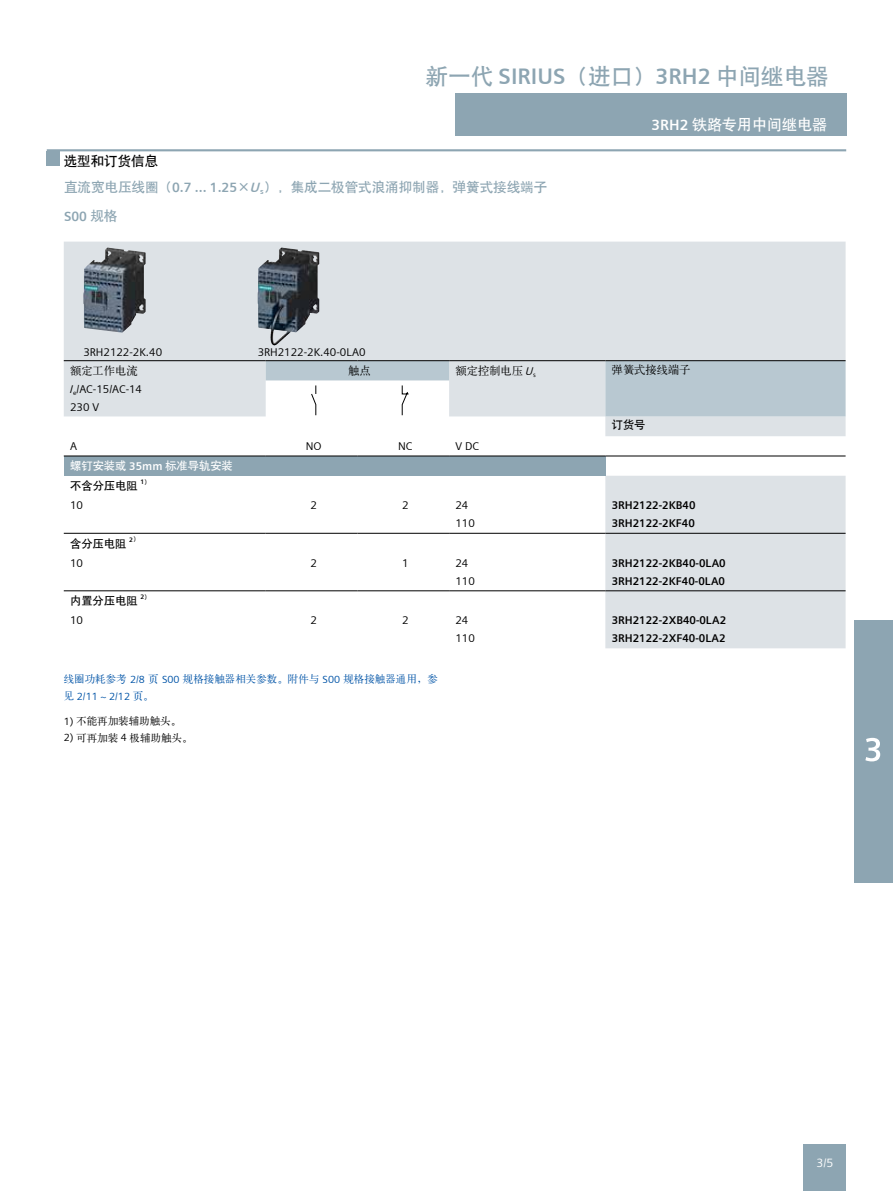
<style>
.page{position:relative;width:893px;height:1191px;background:#fff}
.page>*{position:absolute;margin:0;border:0;box-sizing:border-box;transform-origin:0 0}
.t1{font:22.5px "H Yb 1 gj";color:#8da5b2}
.t2{font:15px "H Yb 1 gj";color:#fff}
.t3{font:13.5px/26.1px "H Yb 1 gj";color:#8da5b2}
.t4{font:700 13.5px "Siemens Sans";color:#8da5b2}
.t5{font:12px "Siemens Sans";color:#fff}
.t6{font:700 11.25px/18px "Siemens Sans";color:#000}
.t7{font:11.25px/18px "Siemens Sans";color:#000}
.t8{font:11.25px "H Ya 1 gj";color:#000}
.t9{font:11.25px/19.8px "H Yb 1 gj";color:#fff}
.t10{font:11.25px "H Yb 1 gj";color:#000}
.t11{font:10.5px "H Ya 1 gj";color:#0054a7}
.t12{font:10.5px "H Ya 1 gj";color:#000}
.t13{font:10.5px "Siemens Sans";color:#0054a7}
.s1{font-family:"Siemens Sans";font-weight:700}
.s2{color:#000}
.s3{font-family:"Siemens Sans";font-weight:700;font-style:italic}
.s4{font-family:"H Yb 1 gj";font-weight:400}
.s5{font-style:italic}
.s6{font-family:"Siemens Sans";font-style:italic}
.s7{font-family:"Siemens Sans"}
.s8{font-family:"H Ya 1 gj"}
</style>
<div class="page">
<div style="left:455px;top:94px;width:391px;height:42px;background:#8da5b2"></div>
<div style="left:47px;top:151px;width:13px;height:14px;background:#8da5b2"></div>
<hr style="left:47px;top:149px;width:799px;height:2px;background:#8da5b2">
<div style="left:855px;top:620px;width:38px;height:262px;background:#8da5b2"></div>
<svg style="left:865px;top:738px;width:15px;height:23px"></svg>
<div style="left:804px;top:1144px;width:42px;height:47px;background:#8da5b2"></div>
<svg style="left:64px;top:242px;width:782px;height:406px;fill:#dde2e6"></svg>
<div style="left:64px;top:456px;width:541px;height:20px;background:#8da5b2"></div>
<hr style="left:605px;top:360px;width:241px;height:1px;background:#000">
<hr style="left:266px;top:360px;width:91px;height:1px;background:#000">
<hr style="left:357px;top:360px;width:92px;height:1px;background:#000">
<hr style="left:449px;top:360px;width:156px;height:1px;background:#000">
<hr style="left:64px;top:360px;width:202px;height:1px;background:#000">
<hr style="left:64px;top:455px;width:202px;height:1px;background:#000">
<hr style="left:266px;top:455px;width:91px;height:1px;background:#000">
<hr style="left:357px;top:455px;width:92px;height:1px;background:#000">
<hr style="left:449px;top:455px;width:156px;height:1px;background:#000">
<hr style="left:605px;top:455px;width:241px;height:1px;background:#000">
<hr style="left:64px;top:533px;width:202px;height:1px;background:#000">
<hr style="left:266px;top:533px;width:91px;height:1px;background:#000">
<hr style="left:357px;top:533px;width:92px;height:1px;background:#000">
<hr style="left:449px;top:533px;width:156px;height:1px;background:#000">
<hr style="left:605px;top:533px;width:241px;height:1px;background:#000">
<hr style="left:64px;top:590px;width:202px;height:1px;background:#000">
<hr style="left:266px;top:590px;width:91px;height:1px;background:#000">
<hr style="left:357px;top:590px;width:92px;height:1px;background:#000">
<hr style="left:449px;top:590px;width:156px;height:1px;background:#000">
<hr style="left:605px;top:590px;width:241px;height:1px;background:#000">
<svg style="left:266px;top:361px;width:580px;height:55px"></svg>
<img style="left:83px;top:247px;width:63px;height:85px">
<img style="left:258px;top:247px;width:23px;height:98px">
<h1 class="t1" style="left:425px;top:65px;width:405px">新一代 <span class="s1">SIRIUS</span>（进口）<span class="s1">3RH2</span> 中间继电器</h1>
<p class="t3" style="left:64px;top:148px;width:485px"><span class="s2">选型和订货信息<br></span>直流宽电压线圈（<span class="s1">0.7 ... 1.25</span>×<span class="s3">U</span><sub>s</sub>），集成二极管式浪涌抑制器，弹簧式接线端子</p>
<p class="t4" style="left:64px;top:209px;width:55px">S00 <span class="s4">规格</span></p>
<p class="t7" style="left:83px;top:343px;width:80px">3RH2122-2K.40</p>
<p class="t7" style="left:258px;top:343px;width:110px">3RH2122-2K.40-0LA0</p>
<h2 class="t2" style="left:652px;top:117px;width:177px"><span class="s1">3RH2</span> 铁路专用中间继电器</h2>
<p class="t8" style="left:70px;top:365px;width:69px">额定工作电流</p>
<p class="t7" style="left:69px;top:380px;width:75px"><span class="s5">I</span><sub>e</sub>/AC-15/AC-14<br>230 V</p>
<p class="t8" style="left:348px;top:365px;width:24px">触点</p>
<p class="t8" style="left:455px;top:365px;width:82px">额定控制电压 <span class="s6">U</span><sub>s</sub></p>
<p class="t8" style="left:612px;top:363px;width:80px">弹簧式接线端子</p>
<p class="t10" style="left:612px;top:419px;width:35px">订货号</p>
<p class="t7" style="left:70px;top:437px;width:9px">A</p>
<p class="t7" style="left:306px;top:437px;width:17px">NO</p>
<p class="t7" style="left:398px;top:437px;width:16px">NC</p>
<p class="t7" style="left:455px;top:437px;width:25px">V DC</p>
<p class="t9" style="left:70px;top:456px;width:164px">螺钉安装或 <span class="s1">35mm</span> 标准导轨安装<span class="s2">不含分压电阻</span> <sup>1</sup><sup>）</sup></p>
<p class="t7" style="left:70px;top:496px;width:14px">10</p>
<p class="t7" style="left:310px;top:496px;width:8px">2</p>
<p class="t7" style="left:402px;top:496px;width:8px">2</p>
<p class="t7" style="left:455px;top:496px;width:21px">24<br>110</p>
<p class="t6" style="left:612px;top:496px;width:85px">3RH2122-2KB40<br>3RH2122-2KF40</p>
<p class="t10" style="left:70px;top:537px;width:71px">含分压电阻 <sup>2</sup><sup>）</sup></p>
<p class="t7" style="left:70px;top:554px;width:14px">10</p>
<p class="t7" style="left:310px;top:554px;width:8px">2</p>
<p class="t7" style="left:402px;top:554px;width:8px">1</p>
<p class="t7" style="left:455px;top:554px;width:21px">24<br>110</p>
<p class="t6" style="left:612px;top:554px;width:115px">3RH2122-2KB40-0LA0<br>3RH2122-2KF40-0LA0</p>
<p class="t10" style="left:70px;top:595px;width:82px">内置分压电阻 <sup>2</sup><sup>）</sup></p>
<p class="t7" style="left:70px;top:611px;width:14px">10</p>
<p class="t7" style="left:310px;top:611px;width:8px">2</p>
<p class="t7" style="left:402px;top:611px;width:8px">2</p>
<p class="t7" style="left:455px;top:611px;width:21px">24<br>110</p>
<p class="t6" style="left:612px;top:611px;width:116px">3RH2122-2XB40-0LA2<br>3RH2122-2XF40-0LA2</p>
<p class="t11" style="left:64px;top:674px;width:376px">线圈功耗参考 <span class="s7">2/8</span> 页 <span class="s7">S00</span> 规格接触器相关参数。附件与 <span class="s7">S00</span> 规格接触器通用，参</p>
<p class="t13" style="left:64px;top:690px;width:91px"><span class="s8">见</span> 2/11 ~ 2/12 <span class="s8">页。</span></p>
<p class="t12" style="left:64px;top:716px;width:119px"><span class="s7">1)</span> 不能再加装辅助触头。</p>
<p class="t12" style="left:64px;top:732px;width:130px"><span class="s7">2)</span> 可再加装 <span class="s7">4</span> 极辅助触头。</p>
<p class="t5" style="left:816px;top:1156px;width:19px">3/5</p>
</div>
